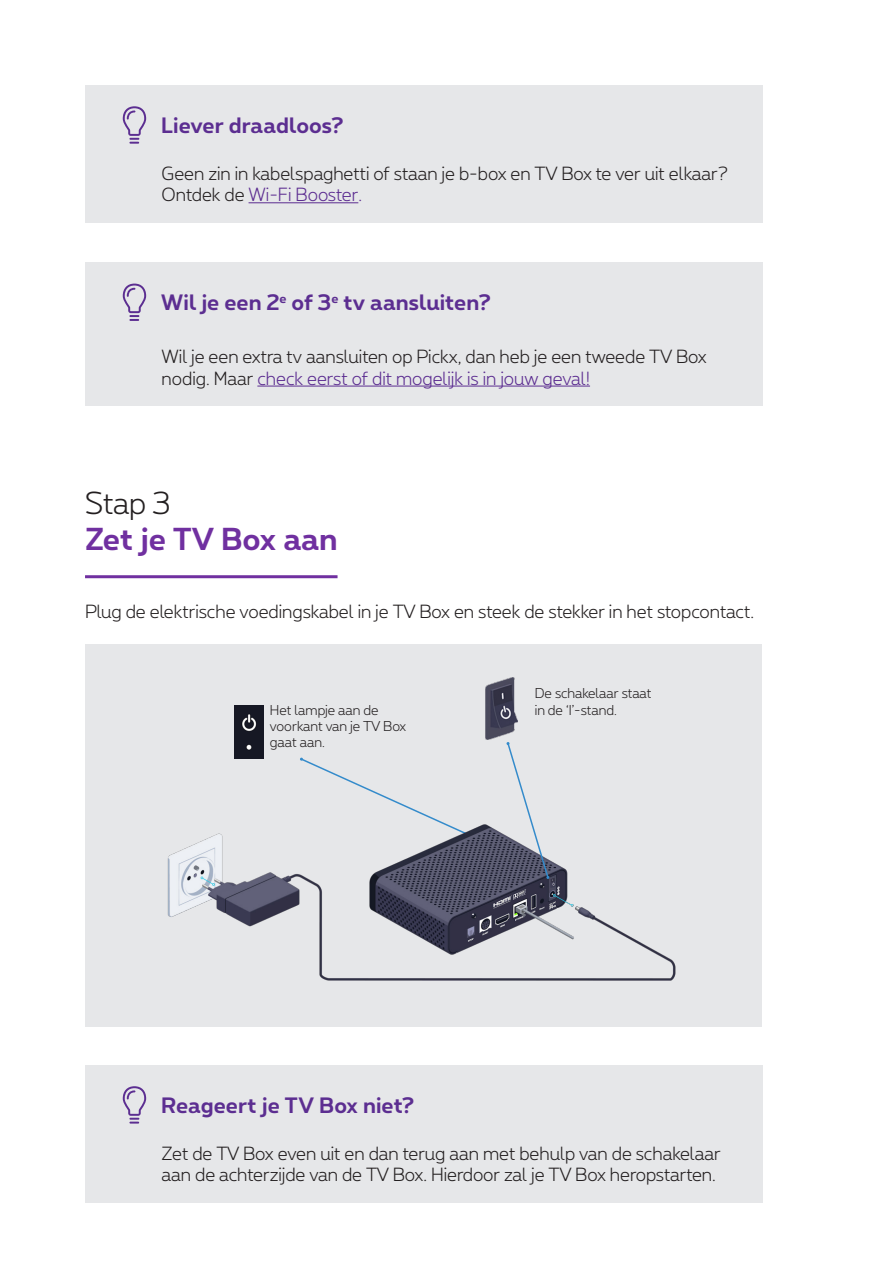
<style>
.page{position:relative;width:893px;height:1263px;background:#fff}
.page>*{position:absolute;margin:0;border:0;box-sizing:border-box;transform-origin:0 0}
.Heading_1{font:700 30px/36px "Proximus";color:#7030a0}
.Heading_3{font:700 21px "Proximus";color:#5c2e91}
.Heading_3-2{font:300 18px/21.6px "Proximus";color:#231f20}
.List_Paragraph{font:300 18px/21.6px "Proximus";color:#231f20}
.t1{font:300 13.5px/16.2px "Proximus";color:#231f20}
.s1{color:#5c2d91}
.s2{font-weight:300;color:#231f20}
</style>
<div class="page">
<hr style="left:85px;top:575px;width:253px;height:3px;background:#7030a0">
<div style="left:85px;top:85px;width:677px;height:138px;background:#e6e7e9"></div>
<hr style="left:249px;top:202px;width:109px;height:1px;background:#5c2d91">
<svg style="left:123px;top:106px;width:23px;height:38px"></svg>
<div style="left:85px;top:262px;width:677px;height:144px;background:#e6e7e9"></div>
<hr style="left:257px;top:386px;width:333px;height:1px;background:#5c2d91">
<svg style="left:123px;top:284px;width:23px;height:37px"></svg>
<div style="left:85px;top:644px;width:676px;height:382px;background:#e6e7e9"></div>
<img style="left:486px;top:678px;width:31px;height:61px">
<img style="left:167px;top:756px;width:509px;height:225px">
<svg style="left:506px;top:742px;width:44px;height:137px"></svg>
<img style="left:234px;top:706px;width:29px;height:52px">
<div style="left:85px;top:1065px;width:677px;height:137px;background:#e6e7e9"></div>
<svg style="left:123px;top:1086px;width:23px;height:37px"></svg>
<p class="Heading_3" style="left:161px;top:110px;width:184px">Liever draadloos?</p>
<p class="Heading_3-2" style="left:162px;top:162px;width:568px">Geen zin in kabelspaghetti of staan je b-box en TV Box te ver uit elkaar?<br>Ontdek de <span class="s1">Wi-Fi Booster.</span></p>
<p class="Heading_3" style="left:161px;top:287px;width:331px">Wil je een 2<sup>e</sup> of 3<sup>e</sup> tv aansluiten?</p>
<p class="List_Paragraph" style="left:162px;top:345px;width:546px">Wil je een extra tv aansluiten op Pickx, dan heb je een tweede TV Box nodig. Maar <span class="s1">check eerst of dit mogelijk is in jouw geval!</span></p>
<p class="Heading_1" style="left:85px;top:482px;width:254px"><span class="s2">Stap 3<br></span>Zet je TV Box aan</p>
<p class="Heading_3-2" style="left:85px;top:600px;width:671px">Plug de elektrische voedingskabel in je TV Box en steek de stekker in het stopcontact.</p>
<p class="t1" style="left:535px;top:685px;width:118px">De schakelaar staat</p>
<p class="t1" style="left:270px;top:701px;width:110px">Het lampje aan de</p>
<p class="t1" style="left:535px;top:701px;width:84px">in de ‘I’-stand.</p>
<p class="t1" style="left:270px;top:717px;width:138px">voorkant van je TV Box gaat aan.</p>
<p class="Heading_3" style="left:161px;top:1090px;width:255px">Reageert je TV Box niet?</p>
<p class="Heading_3-2" style="left:162px;top:1141px;width:561px">Zet de TV Box even uit en dan terug aan met behulp van de schakelaar aan de achterzijde van de TV Box. Hierdoor zal je TV Box heropstarten.</p>
</div>
